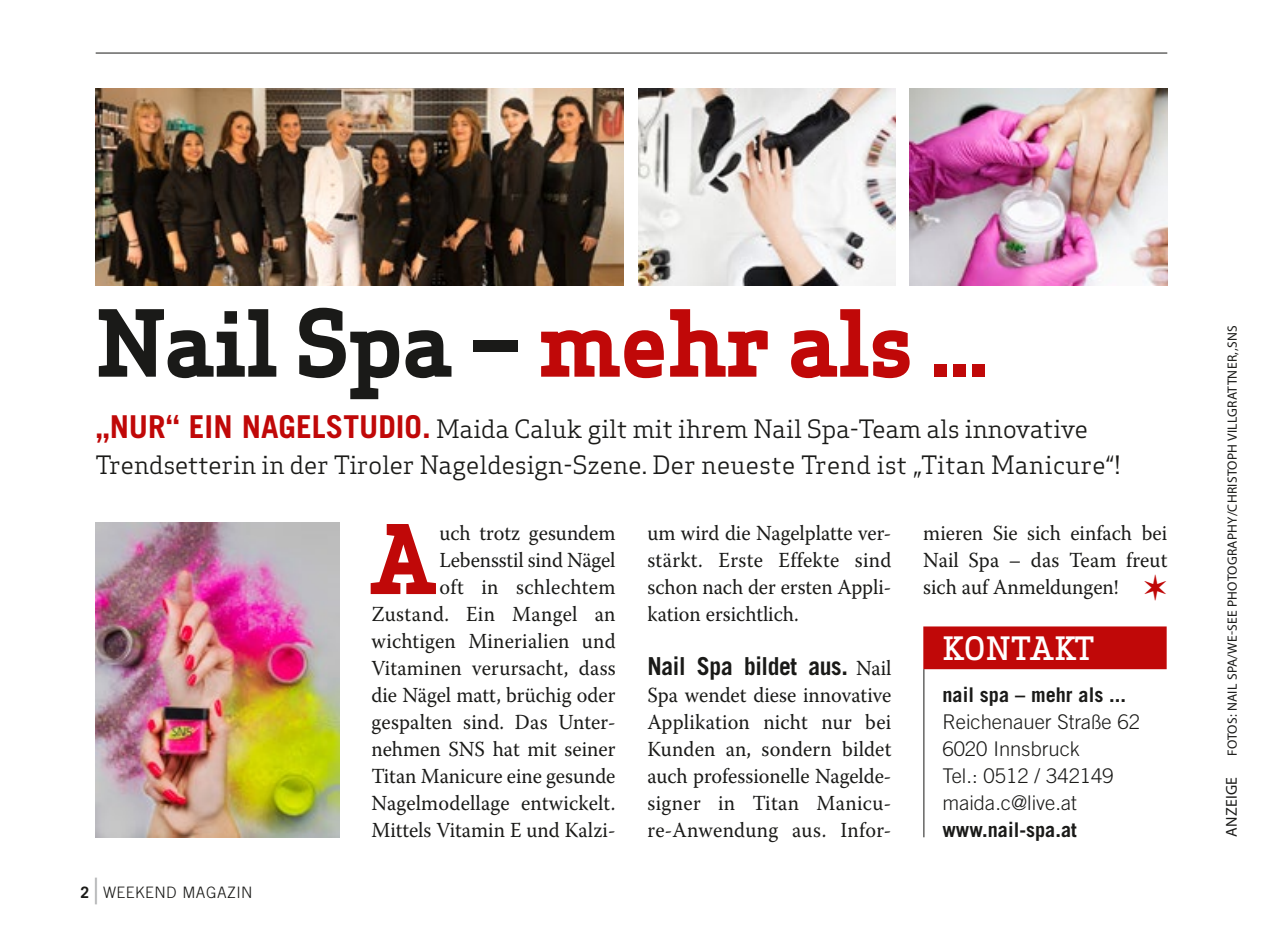
<style>
.page{position:relative;width:1263px;height:933px;background:#fff}
.page>*{position:absolute;margin:0;border:0;box-sizing:border-box;transform-origin:0 0}
.t1{font:700 93.38px "Apex Serif";color:#c00808;scale:.95 1}
.t2{font:700 90px "Apex Serif";letter-spacing:-.01em;color:#c00808}
.t3{font:700 36px "Trade Gothic LT Std";color:#b1b2b3;scale:.4 1}
.t4{font:500 31.5px "Apex Serif";letter-spacing:.02em;color:#fff}
.t5{font:24.75px/36px "Apex Serif";color:#1a1a18}
.t6{font:700 24.75px "Trade Gothic LT Std";letter-spacing:-.015em;color:#1a1a18;scale:.95 1}
.t7{font:21.38px/27px "Warnock Pro";color:#1a1a18;text-align:justify;scale:.95 1}
.t8{font:300 20.25px/27px "Trade Gothic LT Std";color:#1a1a18}
.t9{font:700 20.25px "Trade Gothic LT Std";color:#1a1a18}
.t10{font:300 15.75px "Trade Gothic LT Std";letter-spacing:.03em;color:#1a1a18}
.t11{font:15.75px "Myriad Pro";letter-spacing:.02em;color:#1a1a18}
.t12{font:700 15.75px "Trade Gothic LT Std";color:#1a1a18}
.t13{font:13.5px "Myriad Pro";letter-spacing:.02em;color:#1a1a18}
.s1{color:#1a1a18}
.s2{font-family:"Trade Gothic LT Std";font-weight:700;font-size:31.5px;color:#c00808}
.s3{font-family:"Warnock Pro";font-weight:400;font-size:21.38px}
</style>
<div class="page">
<hr style="left:96px;top:53px;width:1071px;height:1px;background:#1a1a18">
<div style="left:923px;top:626px;width:244px;height:43px;background:#c00808"></div>
<hr style="left:923px;top:669px;width:1px;height:168px;background:#1a1a18">
<img style="left:96px;top:88px;width:528px;height:197px">
<img style="left:638px;top:88px;width:257px;height:197px">
<img style="left:910px;top:88px;width:257px;height:197px">
<img style="left:96px;top:523px;width:244px;height:314px">
<h2 class="t2" style="left:96px;top:285px;width:894px"><span class="s1">Nail Spa –</span> mehr als ...</h2>
<p class="t5" style="left:96px;top:411px;width:1026px"><span class="s2">„nur“ ein Nagelstudio.</span> Maida Caluk gilt mit ihrem Nail Spa-Team als innovative<br>Trendsetterin in der Tiroler Nageldesign-Szene. Der neueste Trend ist „Titan Manicure“!</p>
<p class="t12" style="left:81px;top:882px;width:10px">2</p>
<h3 class="t3" style="left:95px;top:869px;width:9px">|</h3>
<p class="t10" style="left:103px;top:883px;width:151px">Weekend Magazi n</p>
<h1 class="t1" style="left:372px;top:499px;width:68px">A</h1>
<p class="t7" style="left:372px;top:519px;width:258px;text-align:right">uch trotz gesundem<br>Lebensstil sind Nägel<br>oft in schlechtem<br>Zustand. Ein Mangel an wichtigen Minerialien und<br>Vitaminen verursacht, dass die Nägel matt, brüchig oder gespalten sind. Das Unter&shy;nehmen SNS hat mit seiner<br>Titan Manicure eine gesunde<br>Nagelmodellage entwickelt.<br>Mittels Vitamin E und Kalzi-</p>
<p class="t7" style="left:647px;top:519px;width:258px">um wird die Nagelplatte ver&shy;stärkt. Erste Effekte sind schon nach der ersten Appli&shy;kation ersichtlich.</p>
<p class="t6" style="left:647px;top:651px;width:258px">Nail Spa bildet aus. <span class="s3">Nail</span></p>
<p class="t7" style="left:647px;top:681px;width:258px">Spa wendet diese innovative Applikation nicht nur bei Kunden an, sondern bildet auch professionelle Nagelde&shy;signer in Titan Manicu&shy;re-Anwendung aus. Infor-</p>
<p class="t7" style="left:923px;top:519px;width:258px">mieren Sie sich einfach bei Nail Spa – das Team freut sich auf Anmeldungen!</p>
<h3 class="t4" style="left:942px;top:628px;width:153px">KONTAKT</h3>
<p class="t9" style="left:942px;top:682px;width:185px">nail spa – mehr als ...</p>
<p class="t8" style="left:942px;top:708px;width:199px">Reichenauer Straße 62<br>6020 Innsbruck<br>Tel.: 0512 / 342149 maida.c@live.at</p>
<p class="t9" style="left:942px;top:817px;width:136px">www.nail-spa.at</p>
<p class="t13" style="left:1225px;top:756px;width:431px;rotate:-90deg">Fotos: Nail Spa/WE-SEE PHOTOGRAPHY/CHRISTOPH VILLGRATTNER, ‚SNS</p>
<p class="t11" style="left:1223px;top:837px;width:62px;rotate:-90deg">Anzeige</p>
</div>
